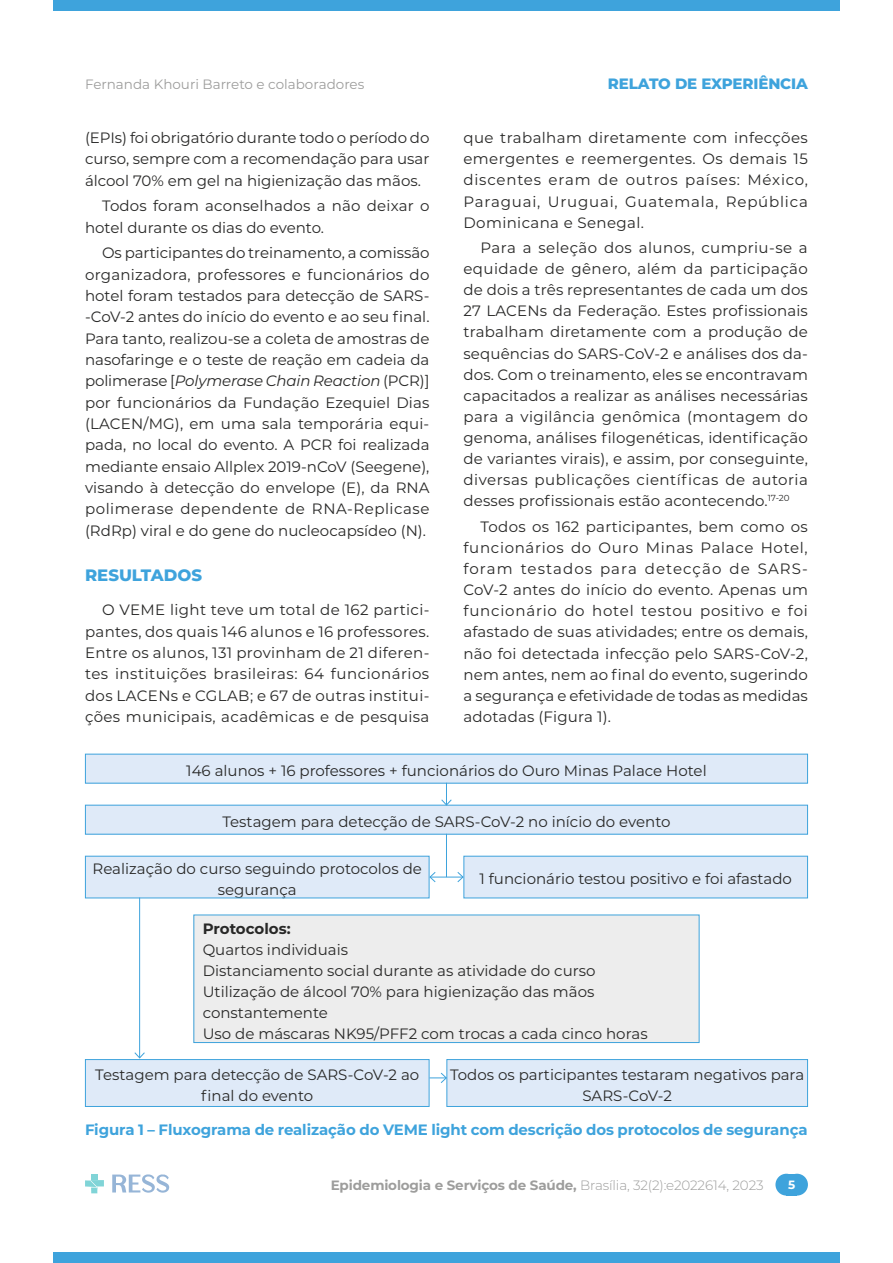
<style>
.page{position:relative;width:893px;height:1263px;background:#fff}
.page>*{position:absolute;margin:0;border:0;box-sizing:border-box;transform-origin:0 0}
.t1{font:800 16.5px "Montserrat";color:#3ea3dc}
.t2{font:15px/21.1px "Montserrat";color:#282827;text-align:justify}
.t3{font:700 15px "Montserrat";letter-spacing:-.01em;color:#3ea3dc}
.t4{font:800 15px "Montserrat";letter-spacing:-.01em;color:#3ea3dc}
.t5{font:700 15px "Montserrat";color:#282827}
.t6{font:700 13.5px "Montserrat";letter-spacing:-.01em;color:#9d9d9c}
.t7{font:13.5px "Montserrat";color:#9d9d9c}
.t8{font:700 12px "Montserrat";color:#fff}
.s1{font-style:italic}
.s2{font-weight:300}
</style>
<div class="page">
<div style="left:53px;top:0;width:787px;height:11px;background:#3ea3dc"></div>
<div style="left:53px;top:1252px;width:787px;height:11px;background:#3ea3dc"></div>
<div style="left:775px;top:1174px;width:22px;height:21px;background:#3ea3dc;border-radius:50%"></div>
<div style="left:786px;top:1174px;width:22px;height:21px;background:#3ea3dc;border-radius:50%"></div>
<div style="left:786px;top:1174px;width:11px;height:21px;background:#3ea3dc"></div>
<svg style="left:85px;top:1174px;width:19px;height:19px"></svg>
<svg style="left:112px;top:1174px;width:57px;height:19px"></svg>
<div style="left:85px;top:754px;width:722px;height:29px;background:#dfeaf8"></div>
<div style="left:85px;top:754px;width:723px;height:29px;border:1px solid #3ea3dc"></div>
<div style="left:85px;top:1059px;width:344px;height:47px;background:#dfeaf8"></div>
<div style="left:85px;top:1059px;width:344px;height:48px;border:1px solid #3ea3dc"></div>
<div style="left:447px;top:1059px;width:360px;height:47px;background:#dfeaf8"></div>
<div style="left:446px;top:1059px;width:362px;height:48px;border:1px solid #3ea3dc"></div>
<div style="left:194px;top:915px;width:505px;height:127px;background:#ededed"></div>
<div style="left:193px;top:914px;width:506px;height:129px;border:1px solid #3ea3dc"></div>
<div style="left:85px;top:805px;width:722px;height:29px;background:#dfeaf8"></div>
<div style="left:85px;top:805px;width:723px;height:29px;border:1px solid #3ea3dc"></div>
<div style="left:85px;top:856px;width:344px;height:42px;background:#dfeaf8"></div>
<div style="left:85px;top:856px;width:344px;height:42px;border:1px solid #3ea3dc"></div>
<div style="left:464px;top:856px;width:343px;height:42px;background:#dfeaf8"></div>
<div style="left:463px;top:856px;width:345px;height:42px;border:1px solid #3ea3dc"></div>
<svg style="left:441px;top:783px;width:11px;height:23px"></svg>
<svg style="left:429px;top:1072px;width:18px;height:12px"></svg>
<hr style="left:139px;top:897px;width:1px;height:161px;background:#3ea3dc">
<svg style="left:134px;top:1051px;width:11px;height:8px"></svg>
<hr style="left:446px;top:834px;width:1px;height:43px;background:#3ea3dc">
<hr style="left:430px;top:877px;width:33px;height:1px;background:#3ea3dc">
<svg style="left:429px;top:871px;width:7px;height:12px"></svg>
<svg style="left:457px;top:871px;width:7px;height:12px"></svg>
<p class="t7" style="left:85px;top:75px;width:281px">Fernanda Khouri Barreto e colaboradores</p>
<p class="t4" style="left:608px;top:73px;width:201px">RELATO DE EXPERIÊNCIA</p>
<p class="t2" style="left:85px;top:127px;width:346px">(EPIs) foi obrigatório durante todo o período do curso, sempre com a recomendação para usar álcool 70% em gel na higienização das mãos.</p>
<p class="t2" style="left:85px;top:195px;width:346px;text-indent:17px">Todos foram aconselhados a não deixar o hotel durante os dias do evento.</p>
<p class="t2" style="left:85px;top:242px;width:346px;text-indent:17px">Os participantes do treinamento, a comissão organizadora, professores e funcionários do hotel foram testados para detecção de SARS--CoV-2 antes do início do evento e ao seu final.<br>Para tanto, realizou-se a coleta de amostras de nasofaringe e o teste de reação em cadeia da polimerase [<span class="s1">Polymerase Chain Reaction</span> (PCR)] por funcionários da Fundação Ezequiel Dias (LACEN/MG), em uma sala temporária equi&shy;pada, no local do evento. A PCR foi realizada mediante ensaio Allplex 2019-nCoV (Seegene), visando à detecção do envelope (E), da RNA polimerase dependente de RNA-Replicase (RdRp) viral e do gene do nucleocapsídeo (N).</p>
<p class="t1" style="left:85px;top:563px;width:119px">RESULTADOS</p>
<p class="t2" style="left:85px;top:599px;width:346px;text-indent:17px">O VEME light teve um total de 162 partici&shy;pantes, dos quais 146 alunos e 16 professores.<br>Entre os alunos, 131 provinham de 21 diferen&shy;tes instituições brasileiras: 64 funcionários dos LACENs e CGLAB; e 67 de outras institui&shy;ções municipais, acadêmicas e de pesquisa</p>
<p class="t2" style="left:463px;top:127px;width:346px">que trabalham diretamente com infecções emergentes e reemergentes. Os demais 15 discentes eram de outros países: México, Paraguai, Uruguai, Guatemala, República Dominicana e Senegal.</p>
<p class="t2" style="left:463px;top:237px;width:346px;text-indent:17px">Para a seleção dos alunos, cumpriu-se a equidade de gênero, além da participação de dois a três representantes de cada um dos 27 LACENs da Federação. Estes profissionais trabalham diretamente com a produção de sequências do SARS-CoV-2 e análises dos da&shy;dos. Com o treinamento, eles se encontravam capacitados a realizar as análises necessárias para a vigilância genômica (montagem do genoma, análises filogenéticas, identificação de variantes virais), e assim, por conseguinte, diversas publicações científicas de autoria desses profissionais estão acontecendo.<sup>17-20</sup></p>
<p class="t2" style="left:463px;top:515px;width:346px;text-indent:17px">Todos os 162 participantes, bem como os funcionários do Ouro Minas Palace Hotel, foram testados para detecção de SARS-CoV-2 antes do início do evento. Apenas um funcionário do hotel testou positivo e foi afastado de suas atividades; entre os demais, não foi detectada infecção pelo SARS-CoV-2, nem antes, nem ao final do evento, sugerindo a segurança e efetividade de todas as medidas adotadas (Figura 1).</p>
<p class="t2" style="left:186px;top:759px;width:522px">146 alunos + 16 professores + funcionários do Ouro Minas Palace Hotel</p>
<p class="t2" style="left:222px;top:810px;width:450px">Testagem para detecção de SARS-CoV-2 no início do evento</p>
<p class="t2" style="left:93px;top:857px;width:331px;text-align:center">Realização do curso seguindo protocolos de segurança</p>
<p class="t2" style="left:479px;top:868px;width:314px">1 funcionário testou positivo e foi afastado</p>
<p class="t5" style="left:203px;top:917px;width:89px">Protocolos:</p>
<p class="t2" style="left:203px;top:938px;width:446px;text-align:left">Quartos individuais<br>Distanciamento social durante as atividade do curso Utilização de álcool 70% para higienização das mãos constantemente<br>Uso de máscaras NK95/PFF2 com trocas a cada cinco horas</p>
<p class="t2" style="left:95px;top:1063px;width:326px;text-align:center">Testagem para detecção de SARS-CoV-2 ao final do evento</p>
<p class="t2" style="left:450px;top:1063px;width:356px;text-align:center">Todos os participantes testaram negativos para<br>SARS-CoV-2</p>
<p class="t3" style="left:85px;top:1119px;width:724px">Figura 1 – Fluxograma de realização do VEME light com descrição dos protocolos de segurança</p>
<p class="t6" style="left:331px;top:1175px;width:434px">Epidemiologia e Serviços de Saúde, <span class="s2">Brasília, 32(2):e2022614, 2023</span></p>
<p class="t8" style="left:788px;top:1176px;width:9px">5</p>
</div>
